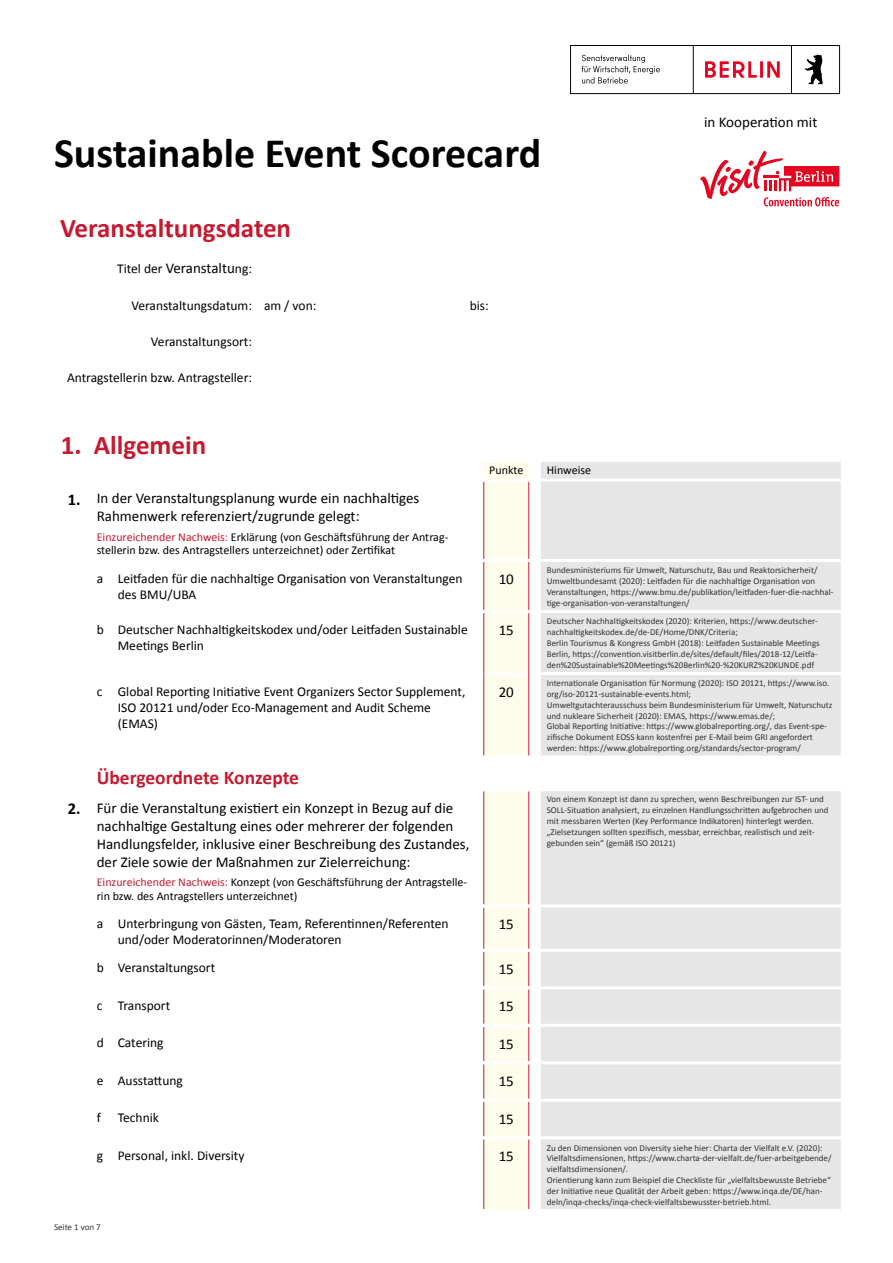
<style>
.page{position:relative;width:893px;height:1263px;background:#fff}
.page>*{position:absolute;margin:0;border:0;box-sizing:border-box;transform-origin:0 0}
.Ü1{font:700 42px "Calibri";color:#000}
.Ü1-2{font:700 27px "Calibri";color:#c41b31}
.Ü2{font:700 19.5px "Calibri";color:#c41b31}
.Nummer{font:700 16.5px "Calibri";color:#000}
.Punkte{font:15px/18px "Calibri";color:#000}
.abc{font:13.5px/16.2px "Calibri";color:#000}
.Nachweis{font:12px/13.5px "Calibri";color:#000}
.Legende{font:12px "Calibri";color:#000}
.Hinweise{font:9px/10.8px "Calibri";color:#333}
.s1{font-size:15px}
.s2{color:#c41b31}
</style>
<div class="page">
<svg style="left:570px;top:45px;width:270px;height:49px"></svg>
<div style="left:541px;top:462px;width:300px;height:747px;background:#e6e6e6"></div>
<hr style="left:541px;top:479px;width:300px;height:3px;background:#fff">
<hr style="left:541px;top:559px;width:300px;height:3px;background:#fff">
<hr style="left:541px;top:610px;width:300px;height:3px;background:#fff">
<hr style="left:541px;top:672px;width:300px;height:3px;background:#fff">
<hr style="left:541px;top:904px;width:300px;height:3px;background:#fff">
<hr style="left:541px;top:949px;width:300px;height:3px;background:#fff">
<hr style="left:541px;top:986px;width:300px;height:3px;background:#fff">
<hr style="left:541px;top:1024px;width:300px;height:3px;background:#fff">
<hr style="left:541px;top:1061px;width:300px;height:3px;background:#fff">
<hr style="left:541px;top:1099px;width:300px;height:3px;background:#fff">
<hr style="left:541px;top:1136px;width:300px;height:3px;background:#fff">
<hr style="left:541px;top:756px;width:300px;height:3px;background:#fff">
<svg style="left:483px;top:462px;width:47px;height:747px;background:#fbf4e6"></svg>
<hr style="left:541px;top:788px;width:300px;height:3px;background:#fff">
<svg style="left:700px;top:151px;width:139px;height:55px"></svg>
<p class="Ü1" style="left:54px;top:123px;width:489px">Sustainable Event Scorecard</p>
<p class="Ü1-2" style="left:60px;top:209px;width:233px">Veranstaltungsdaten</p>
<p class="abc" style="left:117px;top:260px;width:136px">Titel der <span class="s1">Veranstaltu</span>ng:</p>
<p class="abc" style="left:131px;top:297px;width:122px">Veranstaltungsdatum:</p>
<p class="abc" style="left:264px;top:297px;width:54px">am / von:</p>
<p class="abc" style="left:470px;top:297px;width:21px">bis:</p>
<p class="abc" style="left:151px;top:333px;width:103px">Veranstaltungsort:</p>
<p class="abc" style="left:67px;top:369px;width:186px">Antragstellerin bzw. Antragsteller:</p>
<p class="Ü1-2" style="left:61px;top:426px;width:147px">1. Allgemein</p>
<p class="Legende" style="left:489px;top:462px;width:36px">Punkte</p>
<p class="Legende" style="left:547px;top:462px;width:46px">Hinweise</p>
<p class="Punkte" style="left:704px;top:113px;width:115px">in Kooperation mit</p>
<p class="Nummer" style="left:68px;top:487px;width:14px">1.</p>
<p class="Punkte" style="left:97px;top:489px;width:324px">In der Veranstaltungsplanung wurde ein nachhaltiges<br>Rahmenwerk referenziert/zugrunde gelegt:</p>
<p class="Nachweis" style="left:97px;top:530px;width:353px"><span class="s2">Einzureichender Nachweis:</span> Erklärung (von Geschäftsführung der Antrag&shy;stellerin bzw. des Antragstellers unterzeichnet) oder Zertifikat</p>
<p class="abc" style="left:97px;top:570px;width:8px">a</p>
<p class="abc" style="left:118px;top:570px;width:346px">Leitfaden für die nachhaltige Organisation von Veranstaltungen des BMU/UBA</p>
<p class="Punkte" style="left:499px;top:569px;width:17px">10</p>
<p class="Hinweise" style="left:547px;top:564px;width:288px">Bundesministeriums für Umwelt, Naturschutz, Bau und Reaktorsicherheit/ Umweltbundesamt (2020): Leitfaden für die nachhaltige Organisation von Veranstaltungen, https://www.bmu.de/publikation/leitfaden-fuer-die-nachhal&shy;tige-organisation-von-veranstaltungen/</p>
<p class="abc" style="left:97px;top:621px;width:9px">b</p>
<p class="abc" style="left:118px;top:621px;width:351px">Deutscher Nachhaltigkeitskodex und/oder Leitfaden Sustainable<br>Meetings Berlin</p>
<p class="Punkte" style="left:499px;top:620px;width:17px">15</p>
<p class="Hinweise" style="left:547px;top:616px;width:274px">Deutscher Nachhaltigkeitskodex (2020): Kriterien, https://www.deutscher&shy;nachhaltigkeitskodex.de/de-DE/Home/DNK/Criteria;<br>Berlin Tourismus &amp; Kongress GmbH (2018): Leitfaden Sustainable Meetings Berlin, https://convention.visitberlin.de/sites/default/files/2018-12/Leitfa&shy;den%20Sustainable%20Meetings%20Berlin%20-%20KURZ%20KUNDE.pdf</p>
<p class="abc" style="left:97px;top:683px;width:7px">c</p>
<p class="abc" style="left:118px;top:683px;width:349px">Global Reporting Initiative Event Organizers Sector Supplement,<br>ISO 20121 und/oder Eco-Management and Audit Scheme (EMAS)</p>
<p class="Punkte" style="left:499px;top:682px;width:17px">20</p>
<p class="Hinweise" style="left:547px;top:678px;width:287px">Internationale Organisation für Normung (2020): ISO 20121, https://www.iso. org/iso-20121-sustainable-events.html;<br>Umweltgutachterausschuss beim Bundesministerium für Umwelt, Naturschutz und nukleare Sicherheit (2020): EMAS, https://www.emas.de/;<br>Global Reporting Initiative: https://www.globalreporting.org/, das Event-spe&shy;zifische Dokument EOSS kann kostenfrei per E-Mail beim GRI angefordert werden: https://www.globalreporting.org/standards/sector-program/</p>
<p class="Ü2" style="left:97px;top:763px;width:204px">Übergeordnete Konzepte</p>
<p class="Nummer" style="left:68px;top:797px;width:14px">2.</p>
<p class="Punkte" style="left:97px;top:798px;width:374px">Für die Veranstaltung existiert ein Konzept in Bezug auf die nachhaltige Gestaltung eines oder mehrerer der folgenden Handlungsfelder, inklusive einer Beschreibung des Zustandes, der Ziele sowie der Maßnahmen zur Zielerreichung:</p>
<p class="Nachweis" style="left:97px;top:875px;width:372px"><span class="s2">Einzureichender Nachweis:</span> Konzept (von Geschäftsführung der Antragstelle&shy;rin bzw. des Antragstellers unterzeichnet)</p>
<p class="Hinweise" style="left:547px;top:794px;width:283px">Von einem Konzept ist dann zu sprechen, wenn Beschreibungen zur IST- und SOLL-Situation analysiert, zu einzelnen Handlungsschritten aufgebrochen und mit messbaren Werten (Key Performance Indikatoren) hinterlegt werden. „Zielsetzungen sollten spezifisch, messbar, erreichbar, realistisch und zeit&shy;gebunden sein“ (gemäß ISO 20121)</p>
<p class="abc" style="left:97px;top:915px;width:8px">a</p>
<p class="abc" style="left:118px;top:915px;width:332px">Unterbringung von Gästen, Team, Referentinnen/Referenten und/oder Moderatorinnen/Moderatoren</p>
<p class="Punkte" style="left:499px;top:915px;width:17px">15</p>
<p class="abc" style="left:97px;top:959px;width:9px">b</p>
<p class="abc" style="left:118px;top:959px;width:99px">Veranstaltungsort</p>
<p class="Punkte" style="left:499px;top:959px;width:17px">15</p>
<p class="abc" style="left:97px;top:997px;width:7px">c</p>
<p class="abc" style="left:118px;top:997px;width:54px">Transport</p>
<p class="Punkte" style="left:499px;top:997px;width:17px">15</p>
<p class="abc" style="left:97px;top:1034px;width:9px">d</p>
<p class="abc" style="left:118px;top:1034px;width:47px">Catering</p>
<p class="Punkte" style="left:499px;top:1034px;width:17px">15</p>
<p class="abc" style="left:97px;top:1072px;width:8px">e</p>
<p class="abc" style="left:118px;top:1072px;width:67px">Ausstattung</p>
<p class="Punkte" style="left:499px;top:1072px;width:17px">15</p>
<p class="abc" style="left:97px;top:1109px;width:6px">f</p>
<p class="abc" style="left:118px;top:1109px;width:43px">Technik</p>
<p class="Punkte" style="left:499px;top:1109px;width:17px">15</p>
<p class="abc" style="left:97px;top:1147px;width:8px">g</p>
<p class="abc" style="left:118px;top:1147px;width:128px">Personal, inkl. Diversity</p>
<p class="Punkte" style="left:499px;top:1147px;width:17px">15</p>
<p class="Hinweise" style="left:547px;top:1142px;width:286px">Zu den Dimensionen von Diversity siehe hier: Charta der Vielfalt e.V. (2020):<br>Vielfaltsdimensionen, https://www.charta-der-vielfalt.de/fuer-arbeitgebende/ vielfaltsdimensionen/.<br>Orientierung kann zum Beispiel die Checkliste für „vielfaltsbewusste Betriebe“ der Initiative neue Qualität der Arbeit geben: https://www.inqa.de/DE/han&shy;deln/inqa-checks/inqa-check-vielfaltsbewusster-betrieb.html.</p>
<p class="Hinweise" style="left:54px;top:1221px;width:48px">Seite 1 von 7</p>
</div>
